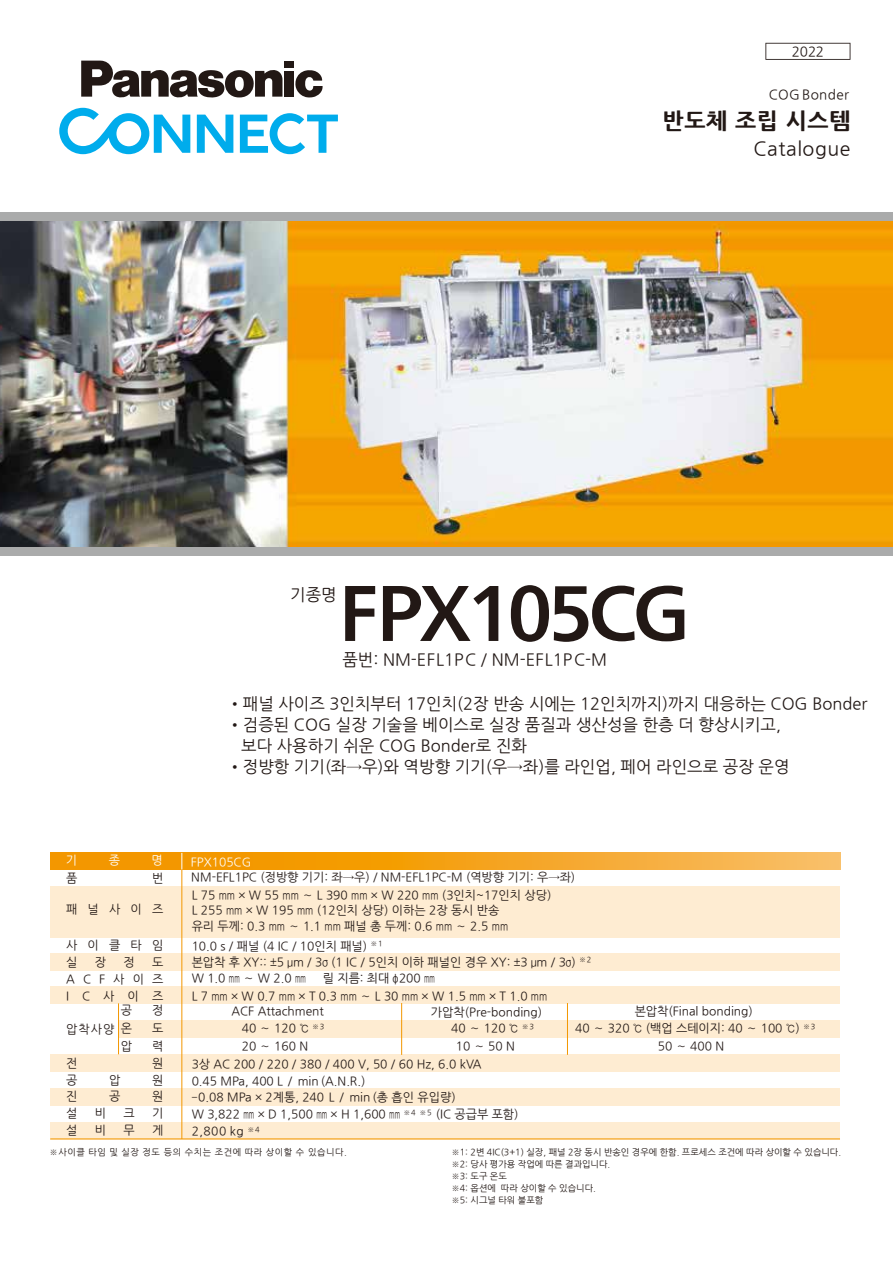
<style>
.page{position:relative;width:893px;height:1263px;background:#fff}
.page>*{position:absolute;margin:0;border:0;box-sizing:border-box;transform-origin:0 0}
.t1{font:67.5px "PUD Go Dp B";letter-spacing:-.06em;color:#221815}
.t2{font:800 22.5px "Nanum Gothic";letter-spacing:.03em;color:#221815}
.t3{font:19.5px "Nanum Gothic";letter-spacing:.03em;color:#221815}
.t4{font:16.5px/21px "Nanum Gothic";color:#221815}
.t5{font:13.5px "Nanum Gothic";letter-spacing:.03em;color:#221815}
.t6{font:12px/16.8px "Nanum Gothic";color:#221815}
.t7{font:12px "Nanum Gothic";color:#fff}
.t8{font:9px/12px "Nanum Gothic";color:#221815}
.t9{font:9px "Nanum Gothic";letter-spacing:.06em;color:#221815}
</style>
<div class="page">
<div style="left:284px;top:61px;width:10px;height:6px;background:#221815"></div>
<svg style="left:295px;top:70px;width:28px;height:28px"></svg>
<div style="left:284px;top:71px;width:10px;height:26px;background:#221815"></div>
<svg style="left:81px;top:61px;width:201px;height:37px"></svg>
<svg style="left:197px;top:115px;width:36px;height:38px"></svg>
<svg style="left:240px;top:113px;width:98px;height:41px"></svg>
<svg style="left:59px;top:108px;width:131px;height:46px"></svg>
<svg style="left:765px;top:43px;width:85px;height:17px"></svg>
<img style="left:0;top:221px;width:893px;height:326px">
<div style="left:0;top:547px;width:893px;height:9px;background:#aaabab"></div>
<div style="left:0;top:212px;width:893px;height:9px;background:#aaabab"></div>
<div style="left:50px;top:852px;width:132px;height:17px;background:#f39700"></div>
<svg style="left:181px;top:852px;width:659px;height:17px;background:#f5a726"></svg>
<div style="left:50px;top:1054px;width:790px;height:17px;background:#feecd2"></div>
<div style="left:50px;top:953px;width:790px;height:17px;background:#feecd2"></div>
<div style="left:50px;top:987px;width:790px;height:17px;background:#feecd2"></div>
<div style="left:118px;top:1021px;width:722px;height:17px;background:#feecd2"></div>
<div style="left:50px;top:1088px;width:790px;height:17px;background:#feecd2"></div>
<div style="left:50px;top:1122px;width:790px;height:17px;background:#feecd2"></div>
<div style="left:50px;top:886px;width:790px;height:51px;background:#feecd2"></div>
<hr style="left:50px;top:1138px;width:790px;height:1px;background:#f39700">
<hr style="left:182px;top:870px;width:1px;height:269px;background:#f39700">
<svg style="left:182px;top:853px;width:1px;height:16px"></svg>
<hr style="left:118px;top:1003px;width:1px;height:51px;background:#f39700">
<hr style="left:401px;top:1003px;width:1px;height:52px;background:#f39700">
<hr style="left:567px;top:1003px;width:1px;height:52px;background:#f39700">
<p class="t5" style="left:792px;top:45px;width:34px">2022</p>
<p class="t5" style="left:769px;top:88px;width:82px">COG Bonder</p>
<h2 class="t2" style="left:663px;top:109px;width:189px">반도체 조립 시스템</h2>
<h3 class="t3" style="left:753px;top:139px;width:98px">Catalogue</h3>
<h3 class="t4" style="left:290px;top:585px;width:48px">기종명</h3>
<h1 class="t1" style="left:339px;top:562px;width:353px">FPX105CG</h1>
<h3 class="t4" style="left:342px;top:649px;width:266px">품번: NM-EFL1PC / NM-EFL1PC-M</h3>
<h3 class="t4" style="left:227px;top:694px;width:642px">•패널 사이즈 3인치부터 17인치(2장 반송 시에는 12인치까지)까지 대응하는 COG Bonder</h3>
<h3 class="t4" style="left:241px;top:715px;width:541px;text-indent:-14px">•검증된 COG 실장 기술을 베이스로 실장 품질과 생산성을 한층 더 향상시키고, 보다 사용하기 쉬운 COG Bonder로 진화</h3>
<h3 class="t4" style="left:227px;top:757px;width:564px">•정뱡항 기기(좌→우)와 역방향 기기(우→좌)를 라인업, 페어 라인으로 공장 운영</h3>
<p class="t7" style="left:66px;top:855px;width:13px">기</p>
<p class="t7" style="left:109px;top:855px;width:13px">종</p>
<p class="t7" style="left:152px;top:855px;width:13px">명</p>
<p class="t7" style="left:191px;top:856px;width:62px">FPX105CG</p>
<p class="t6" style="left:191px;top:869px;width:385px">NM-EFL1PC (정방향 기기: 좌→우) / NM-EFL1PC-M (역방향 기기: 우→좌)</p>
<p class="t6" style="left:66px;top:870px;width:13px">품</p>
<p class="t6" style="left:152px;top:870px;width:13px">번</p>
<p class="t6" style="left:66px;top:901px;width:99px">패널사이즈</p>
<p class="t6" style="left:66px;top:937px;width:99px">사이클타임 실</p>
<p class="t6" style="left:95px;top:954px;width:13px">장</p>
<p class="t6" style="left:123px;top:954px;width:13px">정</p>
<p class="t6" style="left:66px;top:954px;width:99px;text-align:justify;text-indent:86px">도 ACF사이즈 IC사이즈</p>
<p class="t6" style="left:121px;top:1002px;width:13px">공</p>
<p class="t6" style="left:152px;top:1002px;width:13px">정</p>
<p class="t6" style="left:121px;top:1038px;width:13px">압</p>
<p class="t6" style="left:152px;top:1038px;width:13px">력</p>
<p class="t6" style="left:121px;top:1020px;width:13px">온</p>
<p class="t6" style="left:152px;top:1020px;width:13px">도</p>
<p class="t6" style="left:66px;top:1021px;width:50px">압착사양</p>
<p class="t6" style="left:66px;top:1055px;width:13px">전</p>
<p class="t6" style="left:152px;top:1055px;width:13px">원</p>
<p class="t6" style="left:66px;top:1071px;width:13px">공</p>
<p class="t6" style="left:109px;top:1071px;width:13px">압</p>
<p class="t6" style="left:152px;top:1071px;width:13px">원</p>
<p class="t6" style="left:66px;top:1088px;width:13px">진</p>
<p class="t6" style="left:109px;top:1088px;width:13px">공</p>
<p class="t6" style="left:152px;top:1088px;width:13px">원</p>
<p class="t6" style="left:66px;top:1105px;width:13px">설</p>
<p class="t6" style="left:95px;top:1105px;width:13px">비</p>
<p class="t6" style="left:123px;top:1105px;width:13px">크</p>
<p class="t6" style="left:152px;top:1105px;width:13px">기</p>
<p class="t6" style="left:66px;top:1122px;width:13px">설</p>
<p class="t6" style="left:95px;top:1122px;width:13px">비</p>
<p class="t6" style="left:123px;top:1122px;width:13px">무</p>
<p class="t6" style="left:152px;top:1122px;width:13px">게</p>
<p class="t6" style="left:192px;top:887px;width:361px;line-height:15.9px">L 75 mm × W 55 mm ～ L 390 mm × W 220 mm (3인치~17인치 상당)<br>L 255 mm × W 195 mm (12인치 상당) 이하는 2장 동시 반송</p>
<p class="t6" style="left:192px;top:918px;width:318px">유리 두께: 0.3 mm ～ 1.1 mm 패널 총 두께: 0.6 mm ～ 2.5 mm</p>
<p class="t6" style="left:192px;top:938px;width:401px;line-height:16.2px">10.0 s / 패널 (4 IC / 10인치 패널) <sup>※1<br></sup>본압착 후 XY:: ±5 μm / 3σ (1 IC / 5인치 이하 패널인 경우 XY: ±3 μm / 3σ) <sup>※2</sup></p>
<p class="t6" style="left:192px;top:969px;width:357px;line-height:17.9px;text-indent:131px">릴 지름: 최대 φ200 mm<br>L 7 mm × W 0.7 mm × T 0.3 mm ～ L 30 mm × W 1.5 mm × T 1.0 mm</p>
<p class="t6" style="left:192px;top:970px;width:116px">W 1.0 mm ～ W 2.0 mm</p>
<p class="t6" style="left:232px;top:1003px;width:94px">ACF Attachment</p>
<p class="t6" style="left:431px;top:1004px;width:113px">가압착(Pre-bonding)</p>
<p class="t6" style="left:635px;top:1003px;width:120px">본압착(Final bonding)</p>
<p class="t6" style="left:242px;top:1020px;width:84px">40 ～ 120 ℃ <sup>※3</sup></p>
<p class="t6" style="left:242px;top:1038px;width:68px">20 ～ 160 N</p>
<p class="t6" style="left:451px;top:1020px;width:84px">40 ～ 120 ℃ <sup>※3</sup></p>
<p class="t6" style="left:456px;top:1038px;width:61px">10 ～ 50 N</p>
<p class="t6" style="left:192px;top:1056px;width:291px">3상 AC 200 / 220 / 380 / 400 V, 50 / 60 Hz, 6.0 kVA</p>
<p class="t6" style="left:192px;top:1073px;width:328px">0.45 MPa, 400 L / min (A.N.R.)<br>ー 0.08 MPa × 2계통, 240 L / min (총 흡인 유입량)<br>W 3,822 mm × D 1,500 mm × H 1,600 mm <sup>※4</sup> <sup>※5</sup> (IC 공급부 포함)</p>
<p class="t6" style="left:192px;top:1123px;width:69px">2,800 kg <sup>※4</sup></p>
<p class="t6" style="left:575px;top:1020px;width:241px">40 ～ 320 ℃ (백업 스테이지: 40 ～ 100 ℃) <sup>※3</sup></p>
<p class="t6" style="left:658px;top:1038px;width:68px">50 ～ 400 N</p>
<p class="t9" style="left:49px;top:1148px;width:299px">※사이클 타임 및 실장 정도 등의 수치는 조건에 따라 상이할 수 있습니다.</p>
<p class="t8" style="left:451px;top:1146px;width:391px">※1: 2변 4IC(3+1) 실장, 패널 2장 동시 반송인 경우에 한함. 프로세스 조건에 따라 상이할 수 있습니다. ※2: 당사 평가용 작업에 따른 결과입니다.<br>※3: 도구 온도<br>※4: 옵션에 따라 상이할 수 있습니다.<br>※5: 시그널 타워 불포함</p>
</div>
